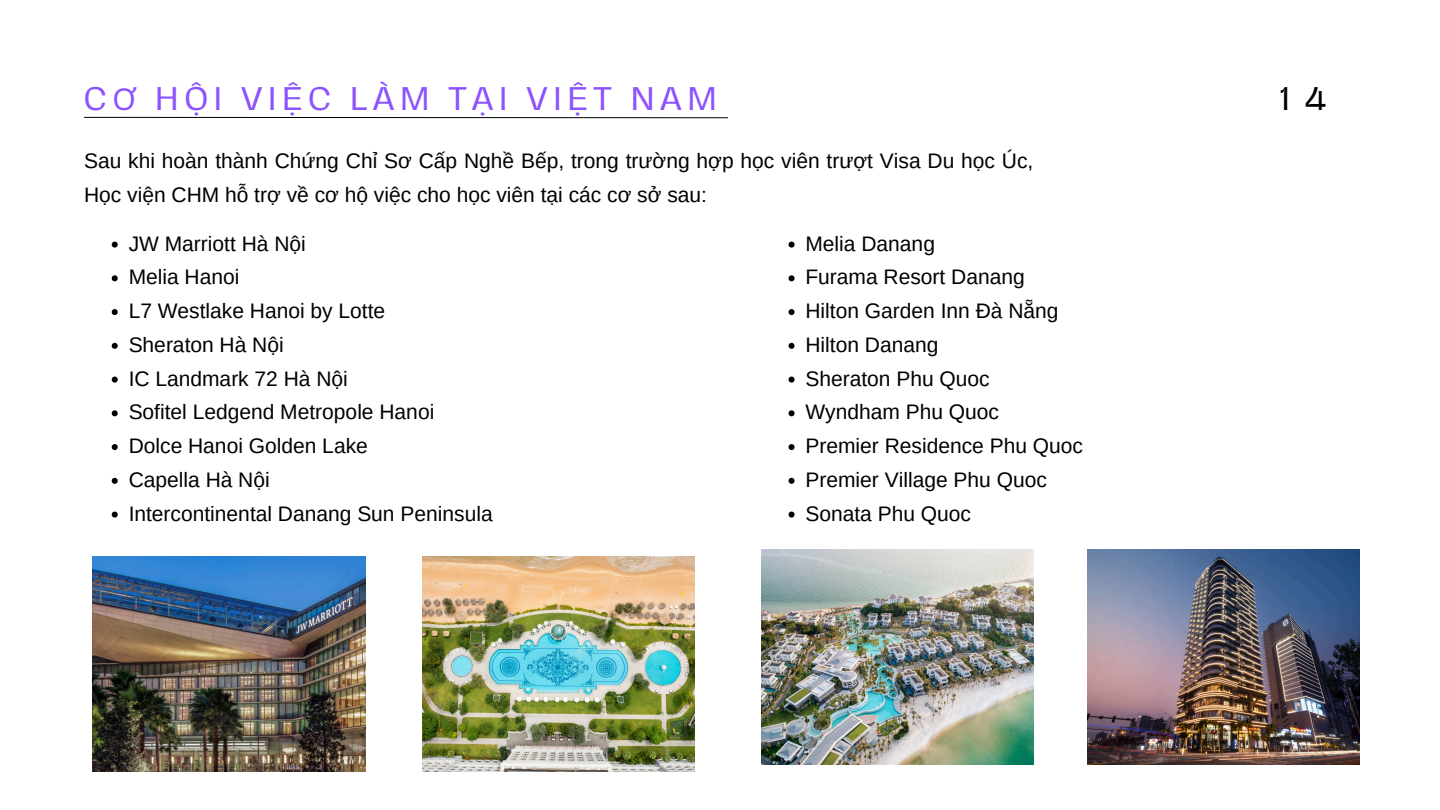
<style>
.page{position:relative;width:1440px;height:810px;background:#fff}
.page>*{position:absolute;margin:0;border:0;box-sizing:border-box;transform-origin:0 0}
.t1{font:30px "Hagrid";letter-spacing:.2em;color:#8c52ff}
.t2{font:30px "Hagrid";color:#000}
.t3{font:21px/33.8px "Arimo";color:#000}
.s1{font-family:"Noto Sans"}
</style>
<div class="page">
<img style="left:93px;top:556px;width:272px;height:215px">
<img style="left:423px;top:556px;width:272px;height:215px">
<img style="left:761px;top:550px;width:273px;height:215px">
<svg style="left:84px;top:117px;width:644px;height:2px"></svg>
<img style="left:1087px;top:550px;width:272px;height:215px">
<svg style="left:112px;top:242px;width:6px;height:6px"></svg>
<svg style="left:112px;top:275px;width:6px;height:6px"></svg>
<svg style="left:112px;top:309px;width:6px;height:6px"></svg>
<svg style="left:112px;top:343px;width:6px;height:6px"></svg>
<svg style="left:112px;top:377px;width:6px;height:6px"></svg>
<svg style="left:112px;top:410px;width:6px;height:6px"></svg>
<svg style="left:112px;top:444px;width:6px;height:6px"></svg>
<svg style="left:112px;top:478px;width:6px;height:6px"></svg>
<svg style="left:112px;top:512px;width:6px;height:6px"></svg>
<svg style="left:789px;top:242px;width:6px;height:6px"></svg>
<svg style="left:789px;top:275px;width:6px;height:6px"></svg>
<svg style="left:789px;top:309px;width:6px;height:6px"></svg>
<svg style="left:789px;top:343px;width:6px;height:6px"></svg>
<svg style="left:789px;top:377px;width:6px;height:6px"></svg>
<svg style="left:789px;top:410px;width:6px;height:6px"></svg>
<svg style="left:789px;top:444px;width:6px;height:6px"></svg>
<svg style="left:789px;top:478px;width:6px;height:6px"></svg>
<svg style="left:789px;top:512px;width:6px;height:6px"></svg>
<p class="t1" style="left:84px;top:84px;width:634px">C<span class="s1">Ơ</span> HỘI VIỆC LÀM TẠI VIỆT NAM</p>
<p class="t3" style="left:84px;top:144px;width:951px">Sau khi hoàn thành Chứng Chỉ Sơ Cấp Nghề Bếp, trong trường hợp học viên trượt Visa Du học Úc,<br>Học viện CHM hỗ trợ về cơ hộ việc cho học viên tại các cơ sở sau:</p>
<p class="t3" style="left:805px;top:226px;width:131px">Melia Danang</p>
<p class="t3" style="left:805px;top:260px;width:221px">Furama Resort Danang</p>
<p class="t3" style="left:805px;top:294px;width:255px">Hilton Garden Inn Đà Nẵng</p>
<p class="t3" style="left:805px;top:328px;width:135px">Hilton Danang</p>
<p class="t3" style="left:805px;top:361px;width:186px">Sheraton Phu Quoc</p>
<p class="t3" style="left:805px;top:395px;width:195px">Wyndham Phu Quoc</p>
<p class="t3" style="left:805px;top:429px;width:279px">Premier Residence Phu Quoc</p>
<p class="t3" style="left:805px;top:463px;width:243px">Premier Village Phu Quoc</p>
<p class="t3" style="left:805px;top:496px;width:167px">Sonata Phu Quoc</p>
<p class="t3" style="left:129px;top:226px;width:179px">JW Marriott Hà Nội</p>
<p class="t3" style="left:129px;top:260px;width:112px">Melia Hanoi</p>
<p class="t3" style="left:129px;top:294px;width:258px">L7 Westlake Hanoi by Lotte</p>
<p class="t3" style="left:129px;top:328px;width:157px">Sheraton Hà Nội</p>
<p class="t3" style="left:129px;top:361px;width:221px">IC Landmark 72 Hà Nội</p>
<p class="t3" style="left:129px;top:395px;width:307px">Sofitel Ledgend Metropole Hanoi</p>
<p class="t3" style="left:129px;top:429px;width:241px">Dolce Hanoi Golden Lake</p>
<p class="t3" style="left:129px;top:463px;width:143px">Capella Hà Nội</p>
<p class="t3" style="left:129px;top:496px;width:366px">Intercontinental Danang Sun Peninsula</p>
<p class="t2" style="left:1280px;top:84px;width:48px">1 4</p>
</div>
